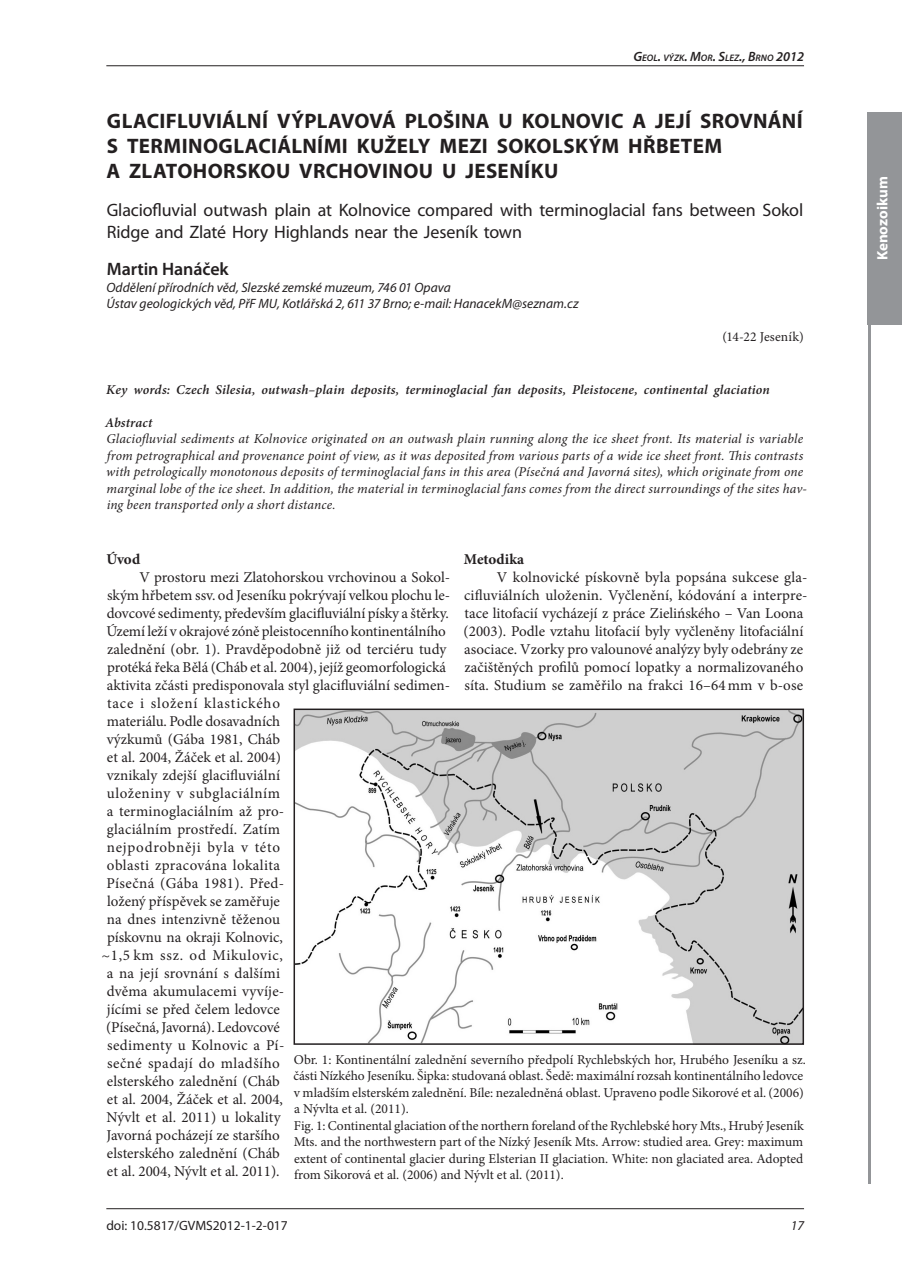
<style>
.page{position:relative;width:911px;height:1275px;background:#fff}
.page>*{position:absolute;margin:0;border:0;box-sizing:border-box;transform-origin:0 0}
.t1{font:700 21px/25.2px "Myriad Pro";letter-spacing:.02em;color:#231f20}
.t2{font:18px/21.6px "Myriad Pro";letter-spacing:-.01em;color:#231f20}
.t3{font:600 18px "Myriad Pro";letter-spacing:-.01em;color:#231f20}
.t4{font:15px/18px "Minion Pro";color:#231f20}
.t5{font:15px "Minion Pro";letter-spacing:.03em;color:#231f20}
.t6{font:15px "Minion Pro";letter-spacing:.055em;color:#231f20}
.t7{font:15px "Minion Pro";letter-spacing:.035em;color:#231f20}
.t8{font:15px "Minion Pro";letter-spacing:.025em;color:#231f20}
.t9{font:15px "Minion Pro";letter-spacing:.05em;color:#231f20}
.t10{font:15px "Minion Pro";letter-spacing:.045em;color:#231f20}
.t11{font:15px "Minion Pro";letter-spacing:.02em;color:#231f20}
.t12{font:700 15px "Minion Pro";color:#231f20}
.t13{font:700 15px "Myriad Pro";color:#fff}
.t14{font:13.5px/16.5px "Minion Pro";color:#231f20}
.t15{font:italic 13.5px/16.5px "Minion Pro";letter-spacing:.01em;color:#231f20}
.t16{font:italic 13.5px/16.5px "Myriad Pro";color:#231f20}
.t17{font:italic 600 13.5px "Minion Pro";letter-spacing:.015em;color:#231f20}
.t18{font:13.5px "Myriad Pro";color:#231f20}
.t19{font:italic 600 9.45px "Myriad Pro";color:#231f20}
.s1{font-size:13.5px}
</style>
<div class="page">
<hr style="left:867px;top:112px;width:3px;height:1072px;background:#939598">
<hr style="left:106px;top:65px;width:698px;height:1px;background:#231f20">
<img style="left:296px;top:712px;width:505px;height:330px">
<div style="left:293px;top:709px;width:511px;height:336px;border:2px solid #231f20"></div>
<div style="left:867px;top:112px;width:34px;height:213px;background:#939598"></div>
<hr style="left:106px;top:1208px;width:698px;height:1px;background:#231f20">
<p class="t19" style="left:633px;top:54px;width:172px"><span class="s1">G</span>EOL<span class="s1">.</span> VÝZK<span class="s1">. M</span>OR<span class="s1">. S</span>LEZ<span class="s1">., B</span>RNO <span class="s1">2012</span></p>
<h1 class="t1" style="left:106px;top:110px;width:698px">GLACIFLUVIÁLNÍ VÝPLAVOVÁ PLOŠINA U KOLNOVIC A JEJÍ SROVNÁNÍ<br>S TERMINOGLACIÁLNÍMI KUŽELY MEZI SOKOLSKÝM HŘBETEM<br>A ZLATOHORSKOU VRCHOVINOU U JESENÍKU</h1>
<p class="t2" style="left:107px;top:201px;width:698px">Glaciofluvial outwash plain at Kolnovice compared with terminoglacial fans between Sokol<br>Ridge and Zlaté Hory Highlands near the Jeseník town</p>
<p class="t3" style="left:107px;top:263px;width:123px">Martin Hanáček</p>
<p class="t16" style="left:106px;top:280px;width:473px">Oddělení přírodních věd, Slezské zemské muzeum, 746 01 Opava<br>Ústav geologických věd, PřF MU, Kotlářská 2, 611 37 Brno; e-mail: HanacekM@seznam.cz</p>
<p class="t14" style="left:722px;top:330px;width:83px">(14-22 Jeseník)</p>
<p class="t17" style="left:106px;top:384px;width:665px">Key words: Czech Silesia, outwash–plain deposits, terminoglacial fan deposits, Pleistocene, continental glaciation</p>
<p class="t17" style="left:105px;top:417px;width:49px">Abstract</p>
<p class="t15" style="left:106px;top:432px;width:702px">Glaciofluvial sediments at Kolnovice originated on an outwash plain running along the ice sheet front. Its material is variable from petrographical and provenance point of view, as it was deposited from various parts of a wide ice sheet front. This contrasts with petrologically monotonous deposits of terminoglacial fans in this area (Písečná and Javorná sites), which originate from one marginal lobe of the ice sheet. In addition, the material in terminoglacial fans comes from the direct surroundings of the sites hav&shy;ing been transported only a short distance.</p>
<p class="t12" style="left:106px;top:553px;width:35px">Úvod</p>
<p class="t4" style="left:139px;top:569px;width:312px">V prostoru mezi Zlatohorskou vrchovinou a Sokol-</p>
<p class="t4" style="left:107px;top:587px;width:344px">ským hřbetem ssv. od Jeseníku pokrývají velkou plochu le-</p>
<p class="t4" style="left:107px;top:605px;width:343px">dovcové sedimenty, především glacifluviální písky a štěrky.</p>
<p class="t4" style="left:106px;top:623px;width:341px">Území leží v okrajové zóně pleistocenního kontinentálního</p>
<p class="t4" style="left:107px;top:641px;width:341px">zalednění (obr. 1). Pravděpodobně již od terciéru tudy</p>
<p class="t4" style="left:107px;top:659px;width:340px">protéká řeka Bělá (Cháb et al. 2004), jejíž geomorfologická</p>
<p class="t4" style="left:107px;top:677px;width:345px">aktivita zčásti predisponovala styl glacifluviální sedimen-</p>
<p class="t6" style="left:107px;top:697px;width:174px">tace i složení klastického</p>
<p class="t4" style="left:107px;top:713px;width:175px">materiálu. Podle dosavadních</p>
<p class="t4" style="left:107px;top:731px;width:175px">výzkumů (Gába 1981, Cháb</p>
<p class="t4" style="left:107px;top:749px;width:175px">et al. 2004, Žáček et al. 2004)</p>
<p class="t4" style="left:107px;top:767px;width:175px">vznikaly zdejší glacifluviální</p>
<p class="t7" style="left:107px;top:787px;width:175px">uloženiny v subglaciálním</p>
<p class="t4" style="left:107px;top:803px;width:179px">a terminoglaciálním až pro-</p>
<p class="t4" style="left:107px;top:821px;width:175px">glaciálním prostředí. Zatím</p>
<p class="t9" style="left:107px;top:841px;width:175px">nejpodrobněji byla v této</p>
<p class="t5" style="left:107px;top:859px;width:175px">oblasti zpracována lokalita</p>
<p class="t8" style="left:106px;top:877px;width:179px">Písečná (Gába 1981). Před-</p>
<p class="t4" style="left:107px;top:893px;width:174px">ložený příspěvek se zaměřuje</p>
<p class="t4" style="left:107px;top:911px;width:175px">na dnes intenzivně těženou</p>
<p class="t4" style="left:107px;top:929px;width:177px">pískovnu na okraji Kolnovic,</p>
<p class="t10" style="left:102px;top:949px;width:183px">~1,5 km ssz. od Mikulovic,</p>
<p class="t4" style="left:107px;top:965px;width:175px">a na její srovnání s dalšími</p>
<p class="t4" style="left:107px;top:983px;width:179px">dvěma akumulacemi vyvíje-</p>
<p class="t4" style="left:107px;top:1001px;width:174px">jícími se před čelem ledovce</p>
<p class="t4" style="left:106px;top:1019px;width:175px">(Písečná, Javorná). Ledovcové</p>
<p class="t11" style="left:107px;top:1039px;width:179px">sedimenty u Kolnovic a Pí-</p>
<p class="t5" style="left:107px;top:1057px;width:174px">sečné spadají do mladšího</p>
<p class="t4" style="left:107px;top:1073px;width:174px">elsterského zalednění (Cháb</p>
<p class="t4" style="left:107px;top:1091px;width:177px">et al. 2004, Žáček et al. 2004,</p>
<p class="t4" style="left:107px;top:1109px;width:175px">Nývlt et al. 2011) u lokality</p>
<p class="t4" style="left:106px;top:1127px;width:175px">Javorná pocházejí ze staršího</p>
<p class="t4" style="left:107px;top:1145px;width:174px">elsterského zalednění (Cháb</p>
<p class="t4" style="left:107px;top:1163px;width:174px">et al. 2004, Nývlt et al. 2011).</p>
<p class="t12" style="left:464px;top:553px;width:62px">Metodika</p>
<p class="t4" style="left:463px;top:569px;width:345px;text-indent:33px">V kolnovické pískovně byla popsána sukcese gla&shy;cifluviálních uloženin. Vyčlenění, kódování a interpre&shy;tace litofacií vycházejí z práce Zielińského – Van Loona (2003). Podle vztahu litofacií byly vyčleněny litofaciální asociace. Vzorky pro valounové analýzy byly odebrány ze začištěných profilů pomocí lopatky a normalizovaného síta. Studium se zaměřilo na frakci 16–64 mm v b-ose</p>
<p class="t14" style="left:293px;top:1052px;width:514px">Obr. 1: Kontinentální zalednění severního předpolí Rychlebských hor, Hrubého Jeseníku a sz. části Nízkého Jeseníku. Šipka: studovaná oblast. Šedě: maximální rozsah kontinentálního ledovce v mladším elsterském zalednění. Bíle: nezaledněná oblast. Upraveno podle Sikorové et al. (2006) a Nývlta et al. (2011).<br>Fig. 1: Continental glaciation of the northern foreland of the Rychlebské hory Mts., Hrubý Jeseník Mts. and the northwestern part of the Nízký Jeseník Mts. Arrow: studied area. Grey: maximum extent of continental glacier during Elsterian II glaciation. White: non glaciated area. Adopted from Sikorová et al. (2006) and Nývlt et al. (2011).</p>
<p class="t16" style="left:790px;top:1218px;width:15px">17</p>
<p class="t18" style="left:106px;top:1221px;width:183px">doi: 10.5817/GVMS2012-1-2-017</p>
<p class="t13" style="left:876px;top:260px;width:85px;rotate:-90deg">Kenozoikum</p>
</div>
